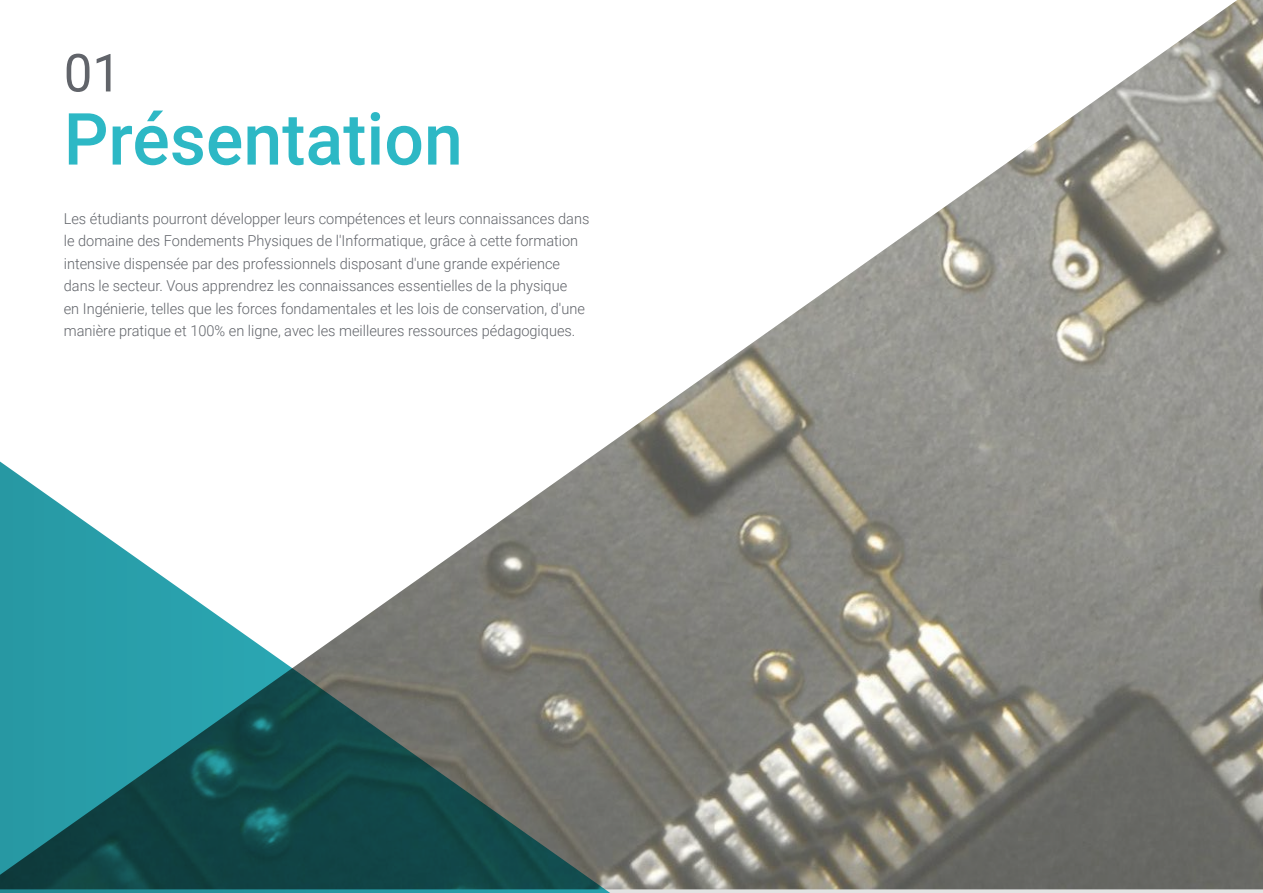
<style>
.page{position:relative;width:1263px;height:893px;background:#fff}
.page>*{position:absolute;margin:0;border:0;box-sizing:border-box;transform-origin:0 0}
.t1{font:500 72px "Roboto";color:#2db8c5}
.t2{font:52.5px "Roboto";color:#61646a}
.t3{font:300 15px/22.5px "Roboto";color:#61646a}
</style>
<div class="page">
<img style="left:606px;top:0;width:657px;height:889px">
<svg style="left:0;top:446px;width:640px;height:447px"></svg>
<h2 class="t2" style="left:64px;top:36px;width:59px">01</h2>
<h1 class="t1" style="left:64px;top:89px;width:401px">Présentation</h1>
<p class="t3" style="left:64px;top:207px;width:527px">Les étudiants pourront développer leurs compétences et leurs connaissances dans le domaine des Fondements Physiques de l'Informatique, grâce à cette formation intensive dispensée par des professionnels disposant d'une grande expérience dans le secteur. Vous apprendrez les connaissances essentielles de la physique<br>en Ingénierie, telles que les forces fondamentales et les lois de conservation, d'une manière pratique et 100% en ligne, avec les meilleures ressources pédagogiques.</p>
</div>
